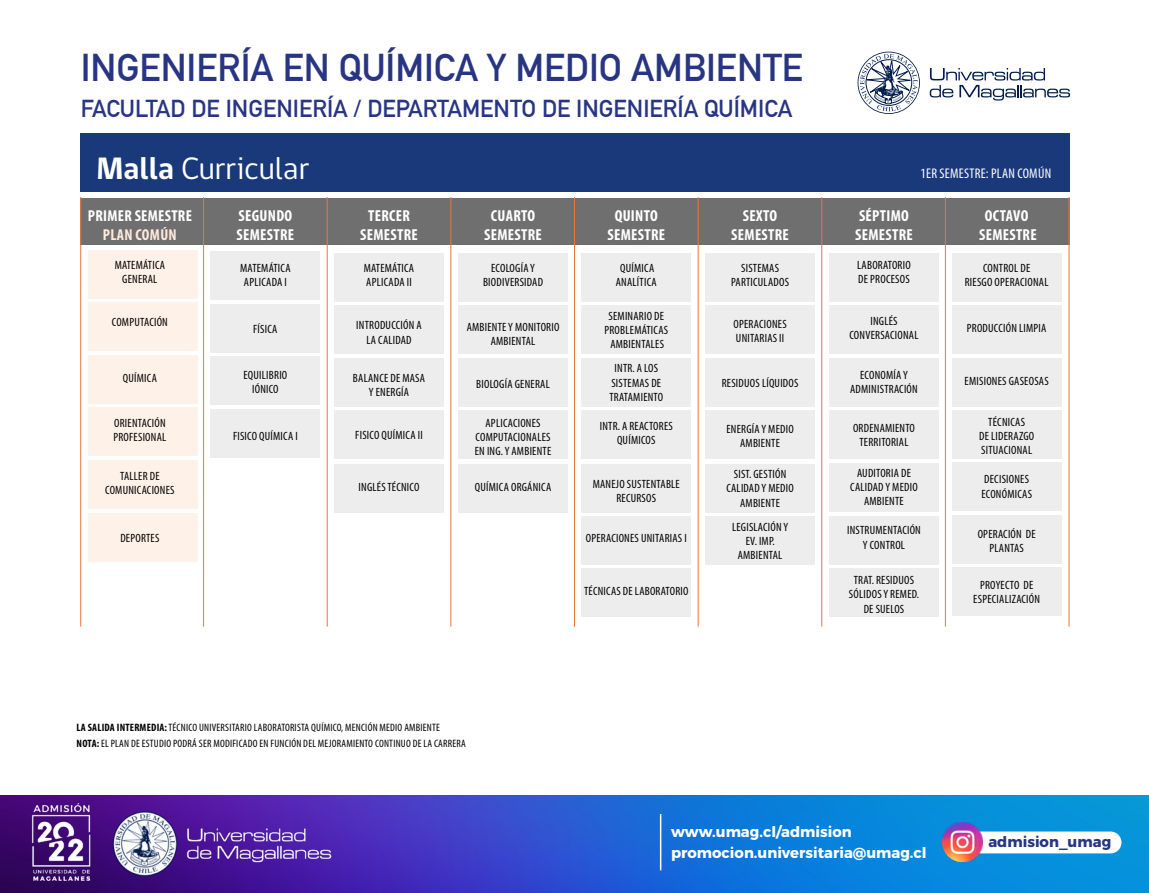
<style>
.page{position:relative;width:1149px;height:893px;background:#fff}
.page>*{position:absolute;margin:0;border:0;box-sizing:border-box;transform-origin:0 0}
.t1{font:700 37.95px "DIN Alternate";color:#283583}
.t2{font:31.8px "gob CL";color:#fff}
.t3{font:700 24px "DIN Alternate";color:#283583}
.t4{font:700 condensed 15.9px/19.2px "Myriad Pro";letter-spacing:.02em;color:#fff;text-align:center}
.t5{font:700 condensed 15.9px "Myriad Pro";letter-spacing:.02em;color:#fdeadb}
.t6{font:700 14.7px/21px "Montserrat";color:#fff}
.t7{font:700 14.7px "Montserrat";color:#283583}
.t8{font:condensed 14.1px "Myriad Pro";letter-spacing:.02em;color:#fff}
.t9{font:condensed 12px/14.4px "Myriad Pro";letter-spacing:.02em;color:#000;text-align:center}
.t10{font:condensed 10.8px/15.1px "Myriad Pro";letter-spacing:.02em;color:#000}
.s1{font-weight:700}
</style>
<div class="page">
<div style="left:952px;top:463px;width:109px;height:48px;background:#ededed"></div>
<div style="left:952px;top:515px;width:109px;height:49px;background:#ededed"></div>
<div style="left:952px;top:568px;width:109px;height:48px;background:#ededed"></div>
<div style="left:79px;top:134px;width:990px;height:58px;background:#19397b"></div>
<div style="left:581px;top:569px;width:109px;height:48px;background:#ededed"></div>
<div style="left:829px;top:568px;width:109px;height:49px;background:#ededed"></div>
<div style="left:80px;top:198px;width:989px;height:47px;background:#706f6f"></div>
<div style="left:88px;top:250px;width:109px;height:48px;background:#fef1e7"></div>
<div style="left:88px;top:302px;width:109px;height:49px;background:#fef1e7"></div>
<div style="left:88px;top:355px;width:109px;height:48px;background:#fef1e7"></div>
<div style="left:88px;top:407px;width:109px;height:49px;background:#fef1e7"></div>
<div style="left:88px;top:461px;width:109px;height:48px;background:#fef1e7"></div>
<div style="left:88px;top:513px;width:109px;height:48px;background:#fef1e7"></div>
<div style="left:952px;top:253px;width:109px;height:48px;background:#ededed"></div>
<div style="left:952px;top:305px;width:109px;height:49px;background:#ededed"></div>
<div style="left:952px;top:358px;width:109px;height:48px;background:#ededed"></div>
<div style="left:952px;top:410px;width:109px;height:49px;background:#ededed"></div>
<hr style="left:203px;top:197px;width:1px;height:430px;background:#ee743b">
<hr style="left:80px;top:197px;width:1px;height:430px;background:#ee743b">
<hr style="left:450px;top:197px;width:1px;height:430px;background:#ee743b">
<hr style="left:327px;top:197px;width:1px;height:430px;background:#ee743b">
<hr style="left:697px;top:197px;width:1px;height:430px;background:#ee743b">
<hr style="left:574px;top:197px;width:1px;height:430px;background:#ee743b">
<hr style="left:944px;top:197px;width:1px;height:430px;background:#ee743b">
<hr style="left:821px;top:197px;width:1px;height:430px;background:#ee743b">
<hr style="left:1068px;top:197px;width:1px;height:430px;background:#ee743b">
<div style="left:211px;top:252px;width:109px;height:48px;background:#ededed"></div>
<div style="left:211px;top:304px;width:109px;height:48px;background:#ededed"></div>
<div style="left:211px;top:357px;width:109px;height:48px;background:#ededed"></div>
<div style="left:211px;top:409px;width:109px;height:48px;background:#ededed"></div>
<div style="left:334px;top:253px;width:109px;height:49px;background:#ededed"></div>
<div style="left:334px;top:306px;width:109px;height:48px;background:#ededed"></div>
<div style="left:334px;top:358px;width:109px;height:49px;background:#ededed"></div>
<div style="left:334px;top:411px;width:109px;height:48px;background:#ededed"></div>
<div style="left:334px;top:464px;width:109px;height:48px;background:#ededed"></div>
<div style="left:458px;top:253px;width:109px;height:49px;background:#ededed"></div>
<div style="left:458px;top:306px;width:109px;height:48px;background:#ededed"></div>
<div style="left:458px;top:358px;width:109px;height:49px;background:#ededed"></div>
<div style="left:458px;top:411px;width:109px;height:48px;background:#ededed"></div>
<div style="left:458px;top:464px;width:109px;height:48px;background:#ededed"></div>
<div style="left:581px;top:253px;width:109px;height:49px;background:#ededed"></div>
<div style="left:581px;top:306px;width:109px;height:48px;background:#ededed"></div>
<div style="left:581px;top:358px;width:109px;height:49px;background:#ededed"></div>
<div style="left:581px;top:411px;width:109px;height:48px;background:#ededed"></div>
<div style="left:581px;top:464px;width:109px;height:48px;background:#ededed"></div>
<div style="left:581px;top:516px;width:109px;height:49px;background:#ededed"></div>
<div style="left:705px;top:253px;width:109px;height:49px;background:#ededed"></div>
<div style="left:705px;top:306px;width:109px;height:48px;background:#ededed"></div>
<div style="left:705px;top:358px;width:109px;height:49px;background:#ededed"></div>
<div style="left:705px;top:411px;width:109px;height:48px;background:#ededed"></div>
<div style="left:705px;top:464px;width:109px;height:48px;background:#ededed"></div>
<div style="left:705px;top:516px;width:109px;height:49px;background:#ededed"></div>
<div style="left:829px;top:253px;width:109px;height:48px;background:#ededed"></div>
<div style="left:829px;top:305px;width:109px;height:49px;background:#ededed"></div>
<div style="left:829px;top:358px;width:109px;height:48px;background:#ededed"></div>
<div style="left:829px;top:410px;width:109px;height:49px;background:#ededed"></div>
<div style="left:829px;top:464px;width:109px;height:48px;background:#ededed"></div>
<div style="left:829px;top:516px;width:109px;height:48px;background:#ededed"></div>
<svg style="left:858px;top:52px;width:60px;height:61px"></svg>
<svg style="left:859px;top:54px;width:58px;height:57px"></svg>
<svg style="left:929px;top:68px;width:140px;height:33px"></svg>
<img style="left:0;top:795px;width:1148px;height:98px">
<img style="left:23px;top:802px;width:77px;height:80px">
<hr style="left:659px;top:814px;width:2px;height:56px;background:#fff">
<img style="left:104px;top:809px;width:235px;height:71px">
<div style="left:958px;top:831px;width:163px;height:22px;background:#fff;border-radius:11px"></div>
<img style="left:942px;top:822px;width:39px;height:40px">
<h1 class="t1" style="left:81px;top:39px;width:723px">INGENIERÍA EN QUÍMICA Y MEDIO AMBIENTE</h1>
<h3 class="t3" style="left:81px;top:91px;width:713px">FACULTAD DE INGENIERÍA / DEPARTAMENTO DE INGENIERÍA QUÍMICA</h3>
<h2 class="t2" style="left:96px;top:147px;width:214px"><span class="s1">Malla</span> Curricular</h2>
<h3 class="t4" style="left:88px;top:206px;width:106px">PRIMER SEMESTRE</h3>
<h3 class="t5" style="left:103px;top:225px;width:75px">PLAN COMÚN</h3>
<p class="t9" style="left:115px;top:257px;width:52px">MATEMÁTICA<br>GENERAL</p>
<p class="t9" style="left:112px;top:315px;width:57px">COMPUTACIÓN</p>
<h3 class="t4" style="left:236px;top:206px;width:59px;text-align:left">SEGUNDO<br>SEMESTRE</h3>
<p class="t9" style="left:240px;top:261px;width:52px">MATEMÁTICA<br>APLICADA I</p>
<p class="t9" style="left:253px;top:321px;width:26px">FÍSICA</p>
<p class="t9" style="left:243px;top:368px;width:45px">EQUILIBRIO<br>IÓNICO</p>
<p class="t9" style="left:233px;top:428px;width:66px">FISICO QUÍMICA I</p>
<p class="t9" style="left:123px;top:371px;width:36px">QUÍMICA</p>
<p class="t9" style="left:113px;top:416px;width:54px;text-align:left">ORIENTACIÓN<br>PROFESIONAL</p>
<p class="t9" style="left:105px;top:468px;width:71px">TALLER DE<br>COMUNICACIONES</p>
<p class="t9" style="left:120px;top:531px;width:41px">DEPORTES</p>
<h3 class="t4" style="left:360px;top:206px;width:59px">TERCER<br>SEMESTRE</h3>
<p class="t9" style="left:364px;top:260px;width:52px;text-align:left">MATEMÁTICA<br>APLICADA II</p>
<p class="t9" style="left:356px;top:318px;width:67px">INTRODUCCIÓN A<br>LA CALIDAD</p>
<p class="t9" style="left:353px;top:371px;width:74px">BALANCE DE MASA<br>Y ENERGÍA</p>
<p class="t9" style="left:355px;top:428px;width:69px">FISICO QUÍMICA II</p>
<p class="t9" style="left:358px;top:479px;width:62px">INGLÉS TÉCNICO</p>
<h3 class="t4" style="left:484px;top:206px;width:59px">CUARTO<br>SEMESTRE</h3>
<p class="t9" style="left:483px;top:260px;width:61px">ECOLOGÍA Y<br>BIODIVERSIDAD</p>
<p class="t9" style="left:466px;top:319px;width:94px">AMBIENTE Y MONITORIO<br>AMBIENTAL</p>
<p class="t9" style="left:476px;top:377px;width:75px">BIOLOGÍA GENERAL</p>
<p class="t9" style="left:474px;top:415px;width:78px">APLICACIONES<br>COMPUTACIONALES<br>EN ING. Y AMBIENTE</p>
<p class="t9" style="left:475px;top:480px;width:78px">QUÍMICA ORGÁNICA</p>
<h3 class="t4" style="left:607px;top:206px;width:59px">QUINTO<br>SEMESTRE</h3>
<p class="t9" style="left:615px;top:260px;width:42px">QUÍMICA<br>ANALÍTICA</p>
<p class="t9" style="left:604px;top:308px;width:65px">SEMINARIO DE<br>PROBLEMÁTICAS<br>AMBIENTALES</p>
<p class="t9" style="left:609px;top:361px;width:55px">INTR. A LOS<br>SISTEMAS DE<br>TRATAMIENTO</p>
<p class="t9" style="left:599px;top:419px;width:75px">INTR. A REACTORES<br>QUÍMICOS</p>
<p class="t9" style="left:592px;top:476px;width:89px">MANEJO SUSTENTABLE<br>RECURSOS</p>
<p class="t9" style="left:585px;top:531px;width:102px">OPERACIONES UNITARIAS I</p>
<p class="t9" style="left:584px;top:583px;width:106px">TÉCNICAS DE LABORATORIO</p>
<h3 class="t4" style="left:731px;top:206px;width:59px">SEXTO<br>SEMESTRE</h3>
<p class="t9" style="left:731px;top:260px;width:59px">SISTEMAS<br>PARTICULADOS</p>
<p class="t9" style="left:733px;top:316px;width:55px;text-align:left">OPERACIONES<br>UNITARIAS II</p>
<p class="t9" style="left:721px;top:375px;width:78px">RESIDUOS LÍQUIDOS</p>
<p class="t9" style="left:726px;top:422px;width:69px">ENERGÍA Y MEDIO<br>AMBIENTE</p>
<p class="t9" style="left:726px;top:466px;width:69px">SIST. GESTIÓN<br>CALIDAD Y MEDIO<br>AMBIENTE</p>
<p class="t9" style="left:731px;top:519px;width:58px">LEGISLACIÓN Y<br>EV. IMP.<br>AMBIENTAL</p>
<p class="t10" style="left:77px;top:720px;width:390px"><span class="s1">LA SALIDA INTERMEDIA:</span> TÉCNICO UNIVERSITARIO LABORATORISTA QUÍMICO, MENCIÓN MEDIO AMBIENTE<br><span class="s1">NOTA:</span> EL PLAN DE ESTUDIO PODRÁ SER MODIFICADO EN FUNCIÓN DEL MEJORAMIENTO CONTINUO DE LA CARRERA</p>
<p class="t8" style="left:920px;top:165px;width:132px">1ER SEMESTRE: PLAN COMÚN</p>
<h3 class="t4" style="left:854px;top:206px;width:59px;text-align:left">SÉPTIMO<br>SEMESTRE</h3>
<p class="t9" style="left:857px;top:257px;width:55px;text-align:left">LABORATORIO<br>DE PROCESOS</p>
<p class="t9" style="left:849px;top:313px;width:71px">INGLÉS<br>CONVERSACIONAL</p>
<p class="t9" style="left:849px;top:368px;width:69px">ECONOMÍA Y<br>ADMINISTRACIÓN</p>
<p class="t9" style="left:852px;top:420px;width:63px">ORDENAMIENTO<br>TERRITORIAL</p>
<p class="t9" style="left:850px;top:465px;width:69px">AUDITORIA DE<br>CALIDAD Y MEDIO<br>AMBIENTE</p>
<p class="t9" style="left:846px;top:523px;width:75px">INSTRUMENTACIÓN<br>Y CONTROL</p>
<p class="t9" style="left:848px;top:572px;width:72px">TRAT. RESIDUOS<br>SÓLIDOS Y REMED.<br>DE SUELOS</p>
<h3 class="t4" style="left:978px;top:206px;width:59px">OCTAVO<br>SEMESTRE</h3>
<p class="t9" style="left:964px;top:260px;width:85px">CONTROL DE<br>RIESGO OPERACIONAL</p>
<p class="t9" style="left:966px;top:321px;width:81px">PRODUCCIÓN LIMPIA</p>
<p class="t9" style="left:964px;top:374px;width:86px">EMISIONES GASEOSAS</p>
<p class="t9" style="left:978px;top:414px;width:57px">TÉCNICAS<br>DE LIDERAZGO<br>SITUACIONAL</p>
<p class="t9" style="left:981px;top:472px;width:52px;text-align:left">DECISIONES<br>ECONÓMICAS</p>
<p class="t9" style="left:977px;top:527px;width:59px">OPERACIÓN DE<br>PLANTAS</p>
<p class="t9" style="left:972px;top:578px;width:68px">PROYECTO DE<br>ESPECIALIZACIÓN</p>
<p class="t6" style="left:670px;top:820px;width:257px">www.umag.cl/admision promocion.universitaria@umag.cl</p>
<p class="t7" style="left:988px;top:830px;width:124px">admision_umag</p>
</div>
